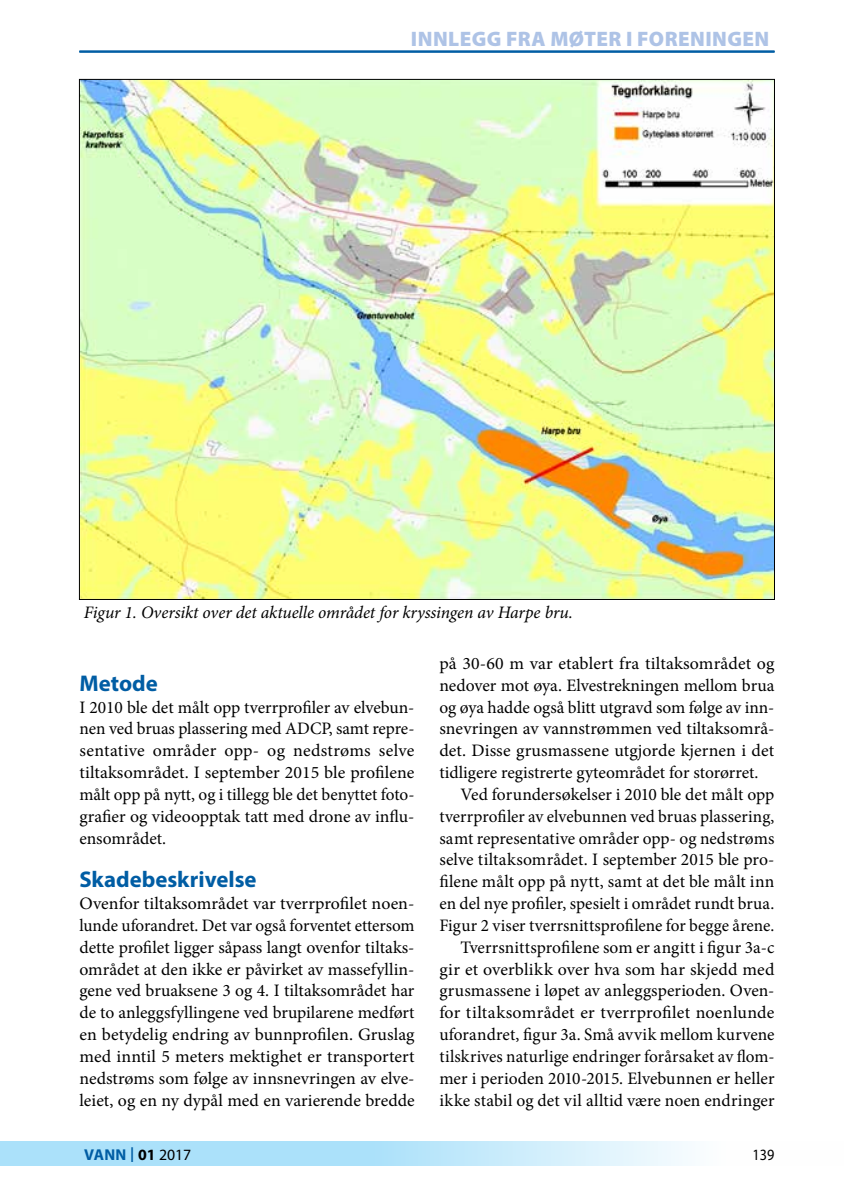
<style>
.page{position:relative;width:844px;height:1191px;background:#fff}
.page>*{position:absolute;margin:0;border:0;box-sizing:border-box;transform-origin:0 0}
.t1{font:700 22.75px "Myriad Pro";color:#005da4}
.t2{font:900 21px "Myriad Pro";letter-spacing:.02em;color:#aec3e6}
.t3{font:17.5px/21.9px "Minion Pro";color:#000;text-align:justify}
.t4{font:italic 17.5px "Minion Pro";letter-spacing:-.005em;color:#000}
.t5{font:700 15.75px "Myriad Pro";letter-spacing:.01em;color:#005da4}
.t6{font:15.75px "Myriad Pro";color:#000;scale:.9 1}
.s1{font-weight:400;font-size:21.88px}
.s2{color:#000}
.s3{font-weight:400;color:#000}
</style>
<div class="page">
<svg style="left:1px;top:1141px;width:687px;height:25px;background:#bbe6fa"></svg>
<svg style="left:0;top:1141px;width:1px;height:25px"></svg>
<hr style="left:79px;top:51px;width:695px;height:1px;background:#005da4">
<img style="left:81px;top:81px;width:691px;height:517px">
<p class="t2" style="left:411px;top:24px;width:360px">INNLEGG FRA MØTER I FORENINGEN</p>
<p class="t4" style="left:84px;top:600px;width:490px">Figur 1. Oversikt over det aktuelle området for kryssingen av Harpe bru.</p>
<h1 class="t1" style="left:79px;top:668px;width:80px">Metode</h1>
<p class="t3" style="left:79px;top:696px;width:336px">I 2010 ble det målt opp tverrprofiler av elvebun&shy;nen ved bruas plassering med ADCP, samt repre&shy;sentative områder opp- og nedstrøms selve tiltaksområdet. I september 2015 ble profilene målt opp på nytt, og i tillegg ble det benyttet foto&shy;grafier og videoopptak tatt med drone av influ&shy;ensområdet.</p>
<h1 class="t1" style="left:79px;top:864px;width:179px">Skadebeskrivelse</h1>
<p class="t3" style="left:79px;top:892px;width:337px">Ovenfor tiltaksområdet var tverrprofilet noen&shy;lunde uforandret. Det var også forventet ettersom dette profilet ligger såpass langt ovenfor tiltaks&shy;området at den ikke er påvirket av massefyllin&shy;gene ved bruaksene 3 og 4. I tiltaksområdet har de to anleggsfyllingene ved brupilarene medført en betydelig endring av bunnprofilen. Gruslag med inntil 5 meters mektighet er transportert nedstrøms som følge av innsnevringen av elve&shy;leiet, og en ny dypål med en varierende bredde</p>
<p class="t5" style="left:84px;top:1144px;width:109px">VANN <span class="s1">I</span> <span class="s2">01</span> <span class="s3">2017</span></p>
<p class="t3" style="left:439px;top:652px;width:336px">på 30-60 m var etablert fra tiltaksområdet og</p>
<p class="t3" style="left:439px;top:674px;width:336px">nedover mot øya. Elvestrekningen mellom brua</p>
<p class="t3" style="left:439px;top:696px;width:336px">og øya hadde også blitt utgravd som følge av inn-</p>
<p class="t3" style="left:439px;top:718px;width:336px">snevringen av vannstrømmen ved tiltaksområ-</p>
<p class="t3" style="left:439px;top:740px;width:336px">det. Disse grusmassene utgjorde kjernen i det</p>
<p class="t3" style="left:439px;top:761px;width:320px">tidligere registrerte gyteområdet for storørret.</p>
<p class="t3" style="left:460px;top:783px;width:315px">Ved forundersøkelser i 2010 ble det målt opp</p>
<p class="t3" style="left:439px;top:805px;width:336px">tverrprofiler av elvebunnen ved bruas plassering,</p>
<p class="t3" style="left:439px;top:827px;width:336px">samt representative områder opp- og nedstrøms</p>
<p class="t3" style="left:439px;top:849px;width:336px">selve tiltaksområdet. I september 2015 ble pro-</p>
<p class="t3" style="left:439px;top:870px;width:336px">filene målt opp på nytt, samt at det ble målt inn</p>
<p class="t3" style="left:439px;top:892px;width:336px">en del nye profiler, spesielt i området rundt brua.</p>
<p class="t3" style="left:439px;top:914px;width:336px">Figur 2 viser tverrsnittsprofilene for begge årene.</p>
<p class="t3" style="left:460px;top:936px;width:315px">Tverrsnittsprofilene som er angitt i figur 3a-c</p>
<p class="t3" style="left:439px;top:958px;width:336px">gir et overblikk over hva som har skjedd med</p>
<p class="t3" style="left:439px;top:980px;width:336px">grusmassene i løpet av anleggsperioden. Oven-</p>
<p class="t3" style="left:439px;top:1001px;width:336px">for tiltaksområdet er tverrprofilet noenlunde</p>
<p class="t3" style="left:439px;top:1023px;width:336px">uforandret, figur 3a. Små avvik mellom kurvene</p>
<p class="t3" style="left:439px;top:1045px;width:336px">tilskrives naturlige endringer forårsaket av flom-</p>
<p class="t3" style="left:439px;top:1067px;width:336px">mer i perioden 2010-2015. Elvebunnen er heller</p>
<p class="t3" style="left:439px;top:1089px;width:336px">ikke stabil og det vil alltid være noen endringer</p>
<p class="t6" style="left:752px;top:1145px;width:26px">139</p>
</div>
